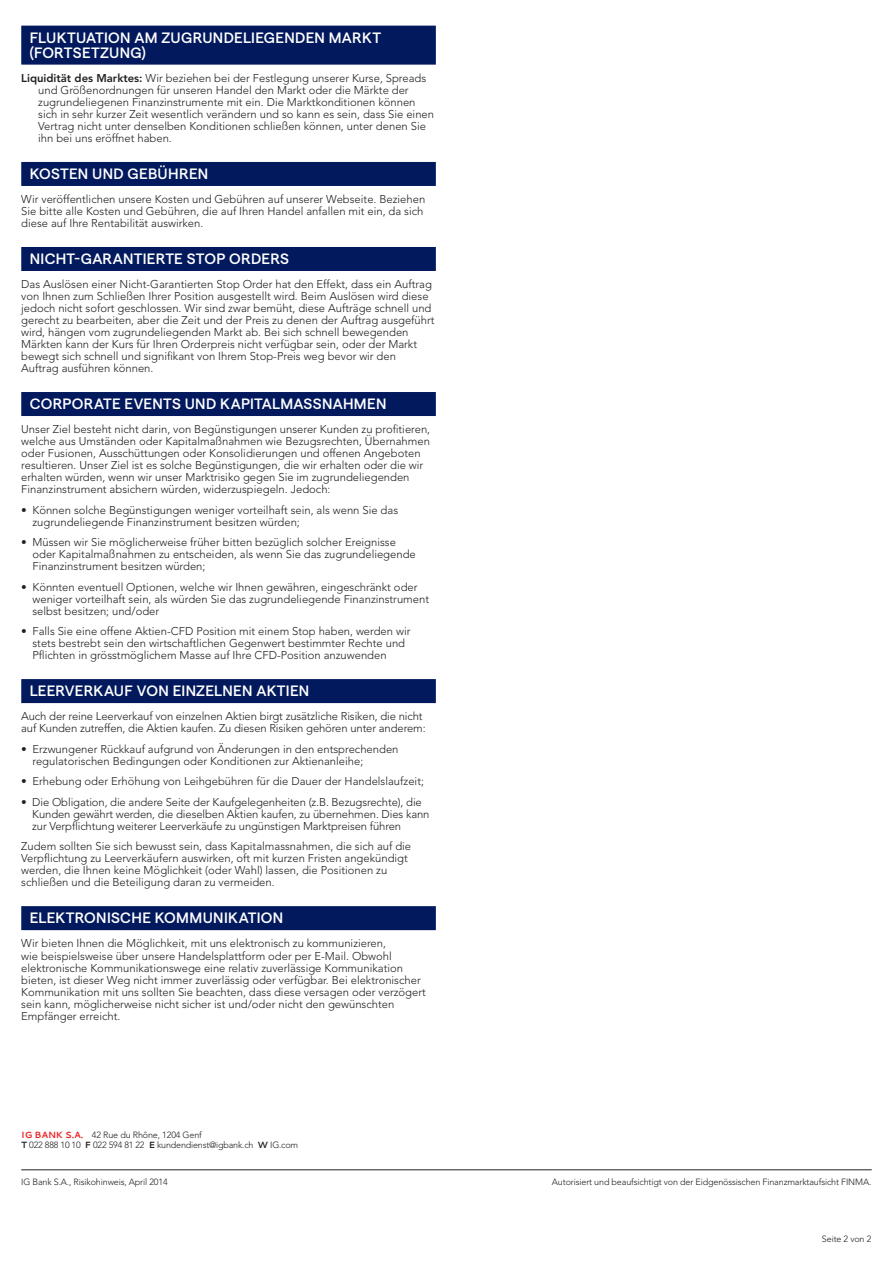
<style>
.page{position:relative;width:893px;height:1263px;background:#fff}
.page>*{position:absolute;margin:0;border:0;box-sizing:border-box;transform-origin:0 0}
.sub_title__level_1{font:500 15px/15px "Matter SQ";letter-spacing:.015em;color:#fff}
.body_copy_span{font:300 11.25px/12px "Avenir LT Std";color:#231f20}
.body_copy_definition{font:300 11.25px/12px "Avenir LT Std";color:#231f20}
.smallprint{font:300 9px/10.5px "Avenir LT Std";letter-spacing:-.015em;color:#231f20}
.s1{font-weight:800}
.s2{font-family:"Cantarell";font-weight:700;color:#ee1d23}
.s3{font-family:"Cantarell";font-weight:700}
</style>
<div class="page">
<hr style="left:21px;top:1169px;width:851px;height:1px;background:#231f20">
<div style="left:21px;top:26px;width:415px;height:39px;background:#02195d"></div>
<div style="left:21px;top:162px;width:415px;height:24px;background:#02195d"></div>
<div style="left:21px;top:247px;width:415px;height:24px;background:#02195d"></div>
<div style="left:21px;top:392px;width:415px;height:24px;background:#02195d"></div>
<div style="left:21px;top:679px;width:415px;height:24px;background:#02195d"></div>
<div style="left:21px;top:906px;width:415px;height:24px;background:#02195d"></div>
<p class="sub_title__level_1" style="left:30px;top:28px;width:353px">FLUKTUATION AM ZUGRUNDELIEGENDEN MARKT (FORTSETZUNG)</p>
<p class="body_copy_definition" style="left:38px;top:72px;width:397px;text-indent:-17px"><span class="s1">Liquidität des Marktes:</span> Wir beziehen bei der Festlegung unserer Kurse, Spreads und Größenordnungen für unseren Handel den Markt oder die Märkte der zugrundeliegenen Finanzinstrumente mit ein. Die Marktkonditionen können sich in sehr kurzer Zeit wesentlich verändern und so kann es sein, dass Sie einen Vertrag nicht unter denselben Konditionen schließen können, unter denen Sie ihn bei uns eröffnet haben.</p>
<p class="sub_title__level_1" style="left:30px;top:165px;width:180px">KOSTEN UND GEBÜHREN</p>
<p class="body_copy_span" style="left:21px;top:193px;width:406px">Wir veröffentlichen unsere Kosten und Gebühren auf unserer Webseite. Beziehen<br>Sie bitte alle Kosten und Gebühren, die auf Ihren Handel anfallen mit ein, da sich diese auf Ihre Rentabilität auswirken.</p>
<p class="sub_title__level_1" style="left:30px;top:250px;width:261px">NICHT-GARANTIERTE STOP ORDERS</p>
<p class="body_copy_span" style="left:21px;top:278px;width:415px">Das Auslösen einer Nicht-Garantierten Stop Order hat den Effekt, dass ein Auftrag von Ihnen zum Schließen Ihrer Position ausgestellt wird. Beim Auslösen wird diese jedoch nicht sofort geschlossen. Wir sind zwar bemüht, diese Aufträge schnell und gerecht zu bearbeiten, aber die Zeit und der Preis zu denen der Auftrag ausgeführt wird, hängen vom zugrundeliegenden Markt ab. Bei sich schnell bewegenden Märkten kann der Kurs für Ihren Orderpreis nicht verfügbar sein, oder der Markt bewegt sich schnell und signifikant von Ihrem Stop-Preis weg bevor wir den Auftrag ausführen können.</p>
<p class="sub_title__level_1" style="left:30px;top:395px;width:358px">CORPORATE EVENTS UND KAPITALMASSNAHMEN</p>
<p class="body_copy_span" style="left:21px;top:423px;width:410px">Unser Ziel besteht nicht darin, von Begünstigungen unserer Kunden zu profitieren, welche aus Umständen oder Kapitalmaßnahmen wie Bezugsrechten, Übernahmen oder Fusionen, Ausschüttungen oder Konsolidierungen und offenen Angeboten resultieren. Unser Ziel ist es solche Begünstigungen, die wir erhalten oder die wir erhalten würden, wenn wir unser Marktrisiko gegen Sie im zugrundeliegenden Finanzinstrument absichern würden, widerzuspiegeln. Jedoch:</p>
<p class="body_copy_span" style="left:33px;top:504px;width:367px;text-indent:-11px">• Können solche Begünstigungen weniger vorteilhaft sein, als wenn Sie das zugrundeliegende Finanzinstrument besitzen würden;</p>
<p class="body_copy_span" style="left:33px;top:536px;width:385px;text-indent:-11px">• Müssen wir Sie möglicherweise früher bitten bezüglich solcher Ereignisse oder Kapitalmaßnahmen zu entscheiden, als wenn Sie das zugrundeliegende<br>Finanzinstrument besitzen würden;</p>
<p class="body_copy_span" style="left:33px;top:581px;width:398px;text-indent:-11px">• Könnten eventuell Optionen, welche wir Ihnen gewähren, eingeschränkt oder weniger vorteilhaft sein, als würden Sie das zugrundeliegende Finanzinstrument selbst besitzen; und/oder</p>
<p class="body_copy_span" style="left:33px;top:625px;width:379px;text-indent:-11px">• Falls Sie eine offene Aktien-CFD Position mit einem Stop haben, werden wir stets bestrebt sein den wirtschaftlichen Gegenwert bestimmter Rechte und<br>Pflichten in grösstmöglichem Masse auf Ihre CFD-Position anzuwenden</p>
<p class="sub_title__level_1" style="left:30px;top:682px;width:281px">LEERVERKAUF VON EINZELNEN AKTIEN</p>
<p class="body_copy_span" style="left:21px;top:711px;width:406px">Auch der reine Leerverkauf von einzelnen Aktien birgt zusätzliche Risiken, die nicht auf Kunden zutreffen, die Aktien kaufen. Zu diesen Risiken gehören unter anderem:</p>
<p class="body_copy_span" style="left:33px;top:743px;width:368px;text-indent:-11px">• Erzwungener Rückkauf aufgrund von Änderungen in den entsprechenden regulatorischen Bedingungen oder Konditionen zur Aktienanleihe;</p>
<p class="body_copy_span" style="left:21px;top:776px;width:404px">• Erhebung oder Erhöhung von Leihgebühren für die Dauer der Handelslaufzeit;</p>
<p class="body_copy_span" style="left:32px;top:796px;width:399px;text-indent:-11px">• Die Obligation, die andere Seite der Kaufgelegenheiten (z.B. Bezugsrechte), die<br>Kunden gewährt werden, die dieselben Aktien kaufen, zu übernehmen. Dies kann zur Verpflichtung weiterer Leerverkäufe zu ungünstigen Marktpreisen führen</p>
<p class="body_copy_span" style="left:21px;top:841px;width:391px">Zudem sollten Sie sich bewusst sein, dass Kapitalmassnahmen, die sich auf die Verpflichtung zu Leerverkäufern auswirken, oft mit kurzen Fristen angekündigt werden, die Ihnen keine Möglichkeit (oder Wahl) lassen, die Positionen zu schließen und die Beteiligung daran zu vermeiden.</p>
<p class="sub_title__level_1" style="left:30px;top:909px;width:255px">ELEKTRONISCHE KOMMUNIKATION</p>
<p class="body_copy_span" style="left:21px;top:938px;width:406px">Wir bieten Ihnen die Möglichkeit, mit uns elektronisch zu kommunizieren,<br>wie beispielsweise über unsere Handelsplattform oder per E-Mail. Obwohl elektronische Kommunikationswege eine relativ zuverlässige Kommunikation bieten, ist dieser Weg nicht immer zuverlässig oder verfügbar. Bei elektronischer Kommunikation mit uns sollten Sie beachten, dass diese versagen oder verzögert sein kann, möglicherweise nicht sicher ist und/oder nicht den gewünschten Empfänger erreicht.</p>
<p class="smallprint" style="left:21px;top:1129px;width:278px"><span class="s2">IG BANK S.A.</span> 42 Rue du Rhône, 1204 Genf<br><span class="s3">T</span> 022 888 10 10 <span class="s3">F</span> 022 594 81 22 <span class="s3">E</span> kundendienst@igbank.ch <span class="s3">W</span> IG.com</p>
<p class="smallprint" style="left:21px;top:1176px;width:148px">IG Bank S.A., Risikohinweis, April 2014</p>
<p class="smallprint" style="left:552px;top:1176px;width:321px">Autorisiert und beaufsichtigt von der Eidgenössischen Finanzmarktaufsicht FINMA.</p>
<p class="smallprint" style="left:822px;top:1233px;width:51px">Seite 2 von 2</p>
</div>
